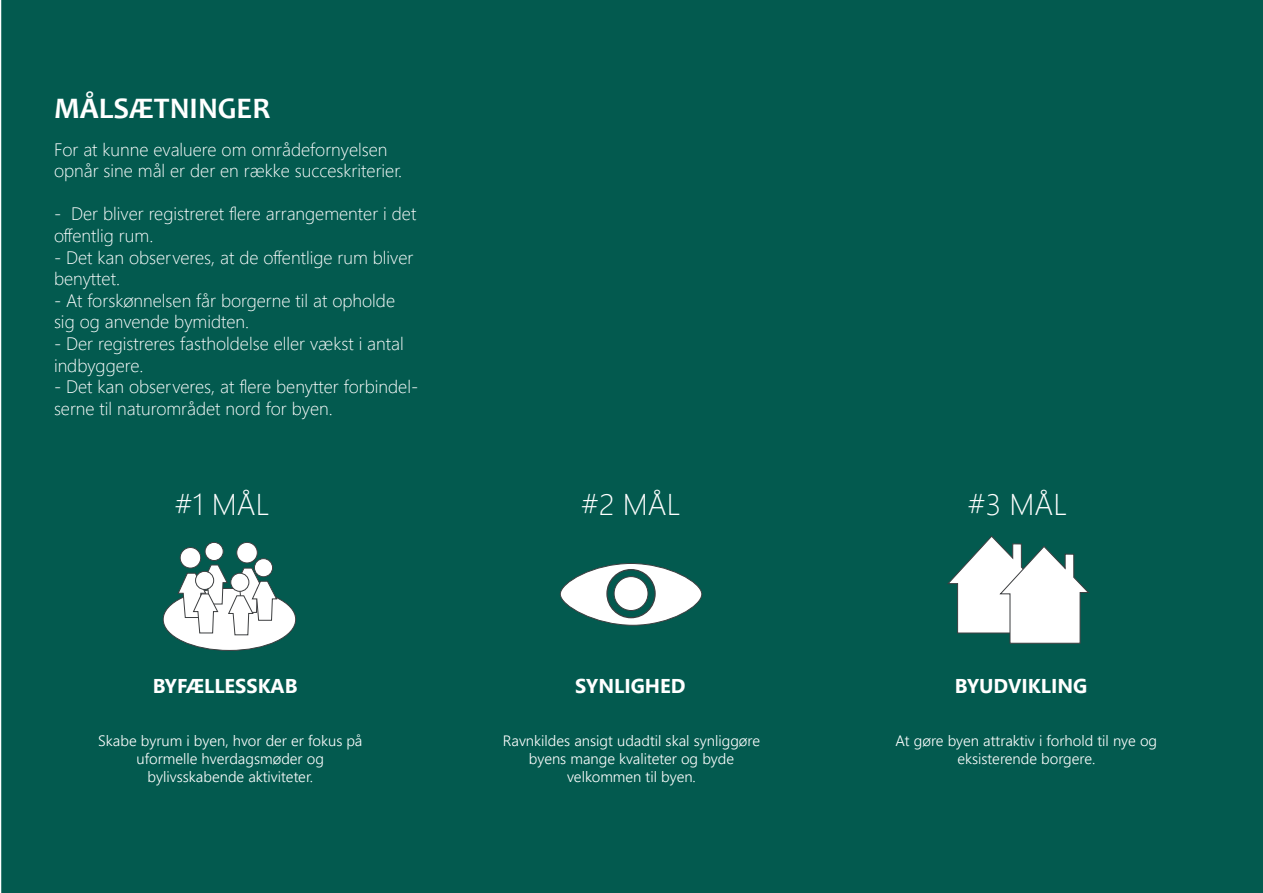
<style>
.page{position:relative;width:1263px;height:893px;background:#fff}
.page>*{position:absolute;margin:0;border:0;box-sizing:border-box;transform-origin:0 0}
.Brødtekst{font:300 30px "Segoe UI";color:#fff}
.Overskrift{font:700 30px "Candara";color:#fff}
.Brødtekst-2{font:700 19.95px "Segoe UI";color:#fff}
.t1{font:300 18px/21.6px "Segoe UI";color:#fff}
.t2{font:300 15px/18px "Segoe UI";color:#fff;text-align:center}
</style>
<div class="page">
<div style="left:1px;top:0;width:1262px;height:893px;background:#035a4f"></div>
<div style="left:163px;top:588px;width:133px;height:62px;background:#fff;border-radius:50%"></div>
<div style="left:205px;top:542px;width:18px;height:18px;background:#fff;border-radius:50%"></div>
<div style="left:205px;top:542px;width:19px;height:19px;border:1px solid #3c3e40;border-radius:50%"></div>
<div style="left:180px;top:547px;width:21px;height:21px;background:#fff;border-radius:50%"></div>
<div style="left:180px;top:547px;width:21px;height:21px;border:1px solid #3c3e40;border-radius:50%"></div>
<div style="left:237px;top:542px;width:20px;height:21px;background:#fff;border-radius:50%"></div>
<div style="left:236px;top:542px;width:22px;height:21px;border:1px solid #3c3e40;border-radius:50%"></div>
<svg style="left:254px;top:559px;width:19px;height:18px"></svg>
<div style="left:254px;top:558px;width:19px;height:19px;border:1px solid #3c3e40;border-radius:50%"></div>
<svg style="left:177px;top:564px;width:101px;height:71px"></svg>
<svg style="left:560px;top:563px;width:142px;height:62px"></svg>
<div style="left:560px;top:563px;width:142px;height:63px;border:1px solid #3c3e40;border-radius:50%"></div>
<svg style="left:607px;top:570px;width:48px;height:48px"></svg>
<div style="left:606px;top:569px;width:50px;height:49px;border:1px solid #3c3e40;border-radius:50%"></div>
<div style="left:614px;top:577px;width:34px;height:33px;background:#fff;border-radius:50%"></div>
<div style="left:614px;top:576px;width:34px;height:35px;border:1px solid #3c3e40;border-radius:50%"></div>
<svg style="left:947px;top:535px;width:143px;height:109px"></svg>
<p class="Overskrift" style="left:54px;top:89px;width:218px">MÅLSÆTNINGER</p>
<p class="t1" style="left:54px;top:137px;width:350px">For at kunne evaluere om områdefornyelsen opnår sine mål er der en række succeskriterier.</p>
<p class="t1" style="left:54px;top:201px;width:364px">- Der bliver registreret flere arrangementer i det offentlig rum.</p>
<p class="t1" style="left:54px;top:245px;width:361px">- Det kan observeres, at de offentlige rum bliver benyttet.</p>
<p class="t1" style="left:54px;top:288px;width:343px">- At forskønnelsen får borgerne til at opholde sig og anvende bymidten.</p>
<p class="t1" style="left:54px;top:331px;width:351px">- Der registreres fastholdelse eller vækst i antal indbyggere.</p>
<p class="t1" style="left:54px;top:374px;width:366px">- Det kan observeres, at flere benytter forbindel&shy;serne til naturområdet nord for byen.</p>
<p class="Brødtekst" style="left:175px;top:476px;width:96px">#1 MÅL</p>
<p class="Brødtekst" style="left:581px;top:476px;width:101px">#2 MÅL</p>
<p class="Brødtekst" style="left:968px;top:476px;width:101px">#3 MÅL</p>
<p class="Brødtekst-2" style="left:153px;top:667px;width:146px">BYFÆLLESSKAB</p>
<p class="Brødtekst-2" style="left:575px;top:667px;width:112px">SYNLIGHED</p>
<p class="Brødtekst-2" style="left:955px;top:667px;width:134px">BYUDVIKLING</p>
<p class="t2" style="left:98px;top:731px;width:266px">Skabe byrum i byen, hvor der er fokus på uformelle hverdagsmøder og</p>
<p class="t2" style="left:147px;top:767px;width:167px">bylivsskabende aktiviteter.</p>
<p class="t2" style="left:503px;top:731px;width:259px">Ravnkildes ansigt udadtil skal synliggøre byens mange kvaliteter og byde</p>
<p class="t2" style="left:567px;top:767px;width:130px">velkommen til byen.</p>
<p class="t2" style="left:896px;top:731px;width:263px">At gøre byen attraktiv i forhold til nye og eksisterende borgere.</p>
</div>
